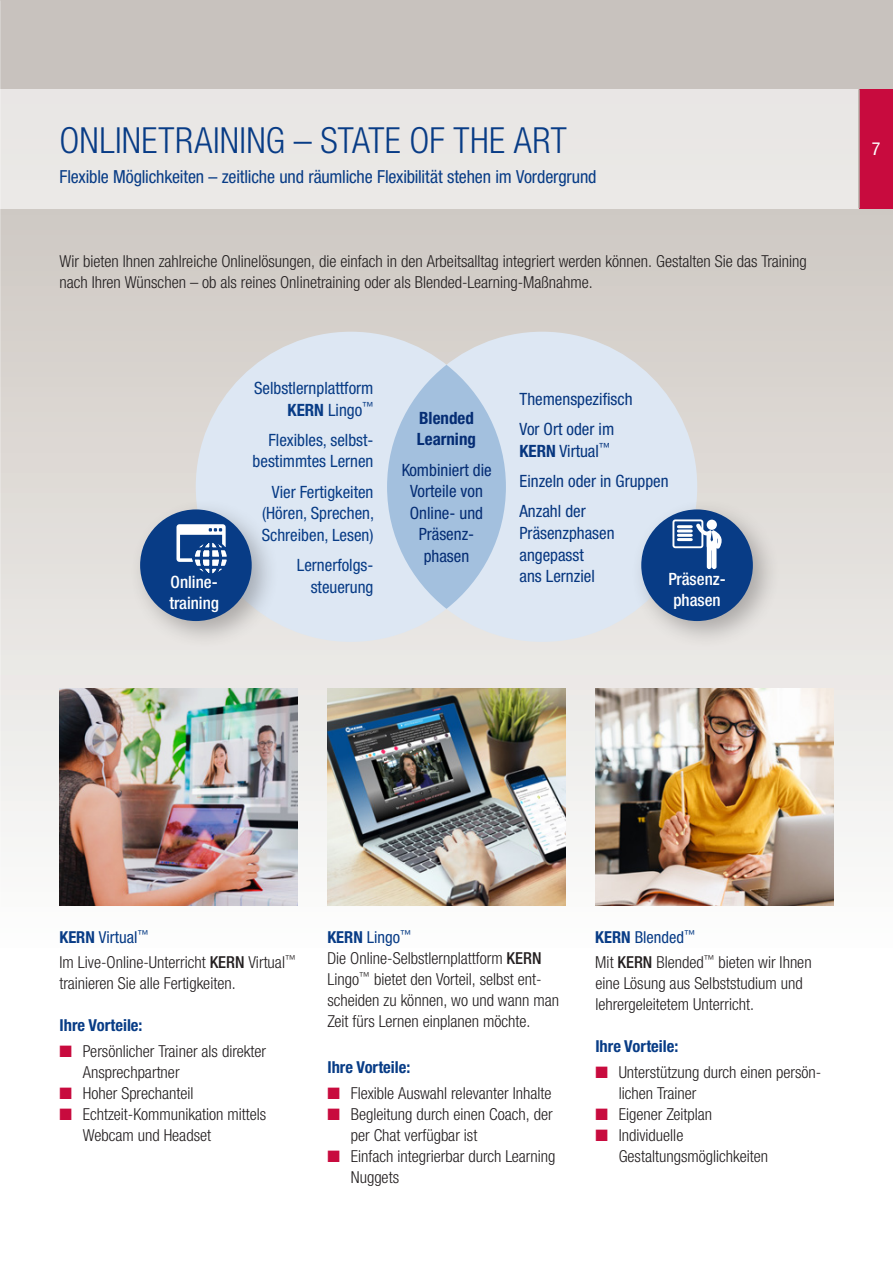
<style>
.page{position:relative;width:893px;height:1263px;background:#fff}
.page>*{position:absolute;margin:0;border:0;box-sizing:border-box;transform-origin:0 0}
.t1{font:300 condensed 36px "Helvetica Neue LTW1 G";letter-spacing:.01em;color:#083c86}
.t2{font:condensed 18px "Helvetica Neue LTW1 G";letter-spacing:-.01em;color:#083c86}
.t3{font:condensed 18px "Helvetica Neue LTW1 G";color:#fff}
.t4{font:condensed 16.95px/21.6px "Helvetica Neue LTW1 G";color:#083c86;text-align:right}
.t5{font:500 condensed 16.95px/21.6px "Helvetica Neue LTW1 G";color:#fff}
.t6{font:700 condensed 16.95px/21.6px "Helvetica Neue LTW1 G";color:#083c86}
.t7{font:300 condensed 16.5px/21px "Helvetica Neue LTW1 G";color:#231f20}
.t8{font:700 condensed 16.5px "Helvetica Neue LTW1 G";color:#083c86}
.s1{font-weight:700}
.s2{font-weight:700;color:#083c86}
.s3{font-weight:400;color:#083c86}
.s4{font-weight:500}
.s5{color:#c80b3e}
</style>
<div class="page">
<div style="left:0;top:0;width:893px;height:1263px;background:linear-gradient(to bottom,#c6bfba,#fff)"></div>
<img style="left:0;top:0;width:1px;height:1263px">
<div style="left:0;top:89px;width:893px;height:119px;background:#e9e7e5"></div>
<div style="left:859px;top:89px;width:34px;height:119px;background:#c80b3e"></div>
<hr style="left:858px;top:89px;width:2px;height:119px;background:#b6afa7">
<img style="left:60px;top:689px;width:238px;height:217px">
<img style="left:327px;top:689px;width:239px;height:217px">
<img style="left:595px;top:689px;width:238px;height:217px">
<div style="left:196px;top:332px;width:310px;height:310px;background:#dde7f3;border-radius:50%"></div>
<div style="left:387px;top:332px;width:310px;height:310px;background:#dde7f3;border-radius:50%"></div>
<div style="left:387px;top:365px;width:119px;height:244px;background:#a3c0de;border-radius:50%"></div>
<div style="left:129px;top:498px;width:151px;height:151px;background:#231f20;opacity:.3"></div>
<div style="left:140px;top:509px;width:112px;height:112px;background:#083c86;border-radius:50%"></div>
<svg style="left:176px;top:415px;width:55px;height:159px"></svg>
<div style="left:630px;top:498px;width:151px;height:151px;background:#231f20;opacity:.3"></div>
<div style="left:641px;top:509px;width:112px;height:112px;background:#083c86;border-radius:50%"></div>
<svg style="left:672px;top:519px;width:50px;height:50px"></svg>
<h1 class="t1" style="left:60px;top:120px;width:509px">ONLINETRAINING – STATE OF THE ART</h1>
<p class="t2" style="left:60px;top:166px;width:538px">Flexible Möglichkeiten – zeitliche und räumliche Flexibilität stehen im Vordergrund</p>
<p class="t7" style="left:60px;top:251px;width:749px">Wir bieten Ihnen zahlreiche Onlinelösungen, die einfach in den Arbeitsalltag integriert werden können. Gestalten Sie das Training nach Ihren Wünschen – ob als reines Onlinetraining oder als Blended-Learning-Maßnahme.</p>
<p class="t4" style="left:254px;top:377px;width:121px">Selbstlernplattform<br><span class="s1">KERN</span> Lingo<sup>™</sup></p>
<p class="t4" style="left:253px;top:429px;width:122px">Flexibles, selbst-- bestimmtes Lernen</p>
<p class="t4" style="left:262px;top:481px;width:114px;text-align:center">Vier Fertigkeiten (Hören, Sprechen,<br>Schreiben, Lesen)</p>
<p class="t4" style="left:297px;top:555px;width:78px">Lernerfolgs&shy;steuerung</p>
<p class="t4" style="left:519px;top:384px;width:115px;line-height:30.3px;text-align:left">Themenspezifisch<br>Vor Ort oder im</p>
<p class="t4" style="left:519px;top:436px;width:151px;line-height:30.3px;text-align:left"><span class="s1">KERN</span> Virtual<sup>™<br></sup>Einzeln oder in Gruppen<br>Anzahl der</p>
<p class="t4" style="left:519px;top:522px;width:97px;text-align:left">Präsenzphasen angepasst<br>ans Lernziel</p>
<p class="t6" style="left:417px;top:407px;width:61px">Blended<br>Learning</p>
<p class="t4" style="left:401px;top:459px;width:92px;text-align:center">Kombiniert die<br>Vorteile von<br>Online- und<br>Präsenz&shy;phasen</p>
<p class="t5" style="left:169px;top:571px;width:51px">Online&shy;training</p>
<p class="t5" style="left:668px;top:568px;width:59px">Präsenz&shy;phasen</p>
<p class="t3" style="left:872px;top:138px;width:10px">7</p>
<p class="t7" style="left:60px;top:925px;width:238px;line-height:25.2px"><span class="s2">KERN</span> <span class="s3">Virtual</span><sup>™<br></sup>Im Live-Online-Unterricht <span class="s4">KERN</span> Virtual<sup>™</sup></p>
<p class="t7" style="left:60px;top:973px;width:178px">trainieren Sie alle Fertigkeiten.</p>
<p class="t8" style="left:60px;top:1015px;width:85px">Ihre Vorteile:</p>
<p class="t7" style="left:83px;top:1040px;width:185px;text-indent:-23px"><span class="s5">■</span> Persönlicher Trainer als direkter<br>Ansprechpartner</p>
<p class="t7" style="left:60px;top:1082px;width:135px"><span class="s5">■</span> Hoher Sprechanteil</p>
<p class="t7" style="left:83px;top:1103px;width:185px;text-indent:-23px"><span class="s5">■</span> Echtzeit-Kommunikation mittels<br>Webcam und Headset</p>
<p class="t7" style="left:327px;top:927px;width:233px"><span class="s2">KERN</span> <span class="s3">Lingo</span><sup>™<br></sup>Die Online-Selbstlernplattform <span class="s4">KERN<br></span>Lingo<sup>™</sup> bietet den Vorteil, selbst ent&shy;scheiden zu können, wo und wann man<br>Zeit fürs Lernen einplanen möchte.</p>
<p class="t8" style="left:327px;top:1057px;width:85px">Ihre Vorteile:</p>
<p class="t7" style="left:327px;top:1082px;width:226px"><span class="s5">■</span> Flexible Auswahl relevanter Inhalte</p>
<p class="t7" style="left:351px;top:1103px;width:203px;text-indent:-23px"><span class="s5">■</span> Begleitung durch einen Coach, der per Chat verfügbar ist</p>
<p class="t7" style="left:351px;top:1145px;width:206px;text-indent:-23px"><span class="s5">■</span> Einfach integrierbar durch Learning<br>Nuggets</p>
<p class="t7" style="left:595px;top:925px;width:218px;line-height:25.2px"><span class="s2">KERN</span> <span class="s3">Blended</span><sup>™<br></sup>Mit <span class="s4">KERN</span> Blended<sup>™</sup> bieten wir Ihnen</p>
<p class="t7" style="left:595px;top:973px;width:209px">eine Lösung aus Selbststudium und lehrergeleitetem Unterricht.</p>
<p class="t8" style="left:595px;top:1036px;width:85px">Ihre Vorteile:</p>
<p class="t7" style="left:619px;top:1061px;width:204px;text-indent:-23px"><span class="s5">■</span> Unterstützung durch einen persön&shy;lichen Trainer</p>
<p class="t7" style="left:595px;top:1103px;width:118px"><span class="s5">■</span> Eigener Zeitplan</p>
<p class="t7" style="left:619px;top:1124px;width:151px;text-indent:-23px"><span class="s5">■</span> Individuelle<br>Gestaltungsmöglichkeiten</p>
</div>
